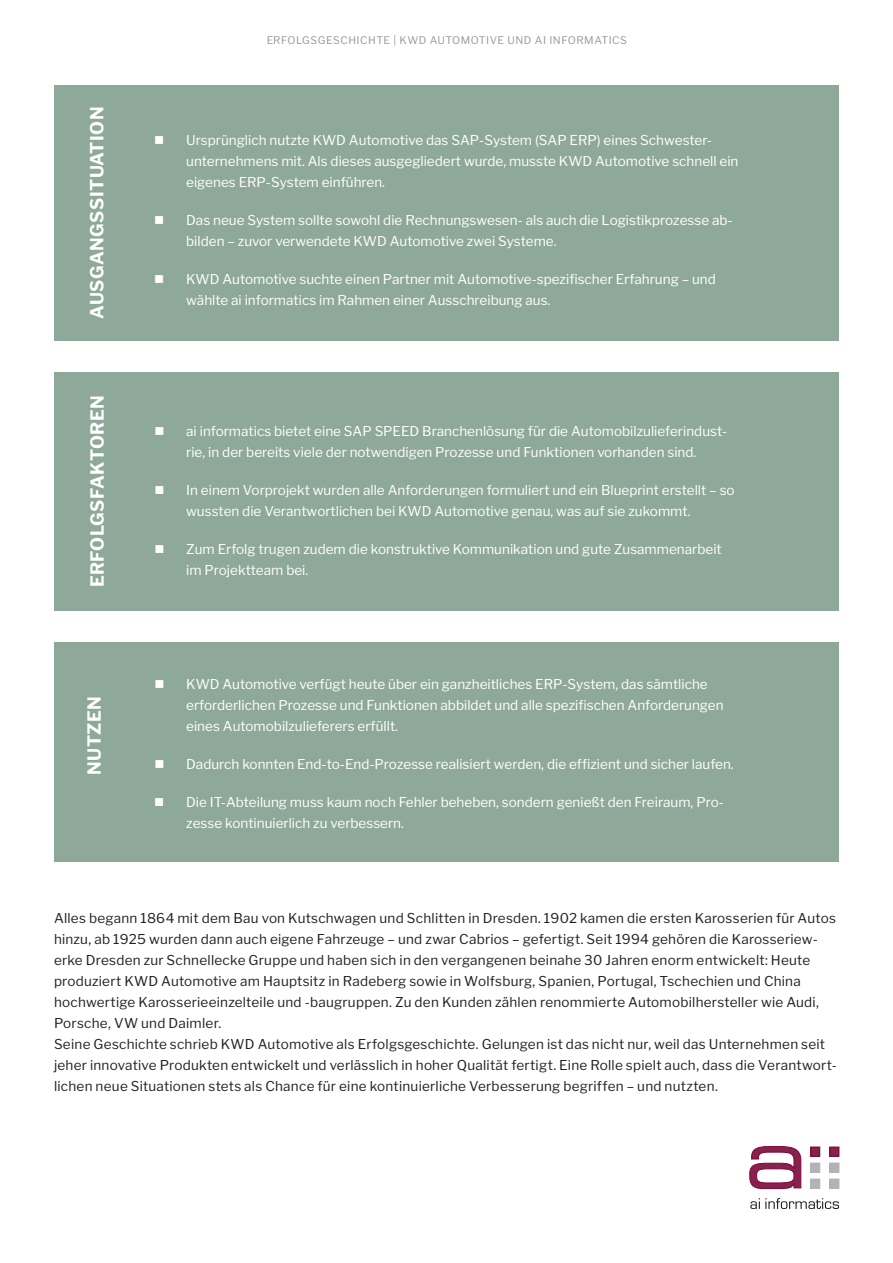
<style>
.page{position:relative;width:893px;height:1263px;background:#fff}
.page>*{position:absolute;margin:0;border:0;box-sizing:border-box;transform-origin:0 0}
.t1{font:700 18px "Libre Franklin";letter-spacing:.025em;color:#fff}
.t2{font:13.5px/21px "Libre Franklin";color:#fff}
.t3{font:13.5px/21px "Libre Franklin";letter-spacing:.02em;color:#231f20}
.t4{font:10.5px "Libre Franklin";letter-spacing:.05em;color:#808285}
</style>
<div class="page">
<div style="left:54px;top:85px;width:785px;height:255px;background:#8ea999"></div>
<div style="left:54px;top:372px;width:785px;height:238px;background:#8ea999"></div>
<svg style="left:750px;top:1146px;width:51px;height:42px"></svg>
<div style="left:811px;top:1147px;width:9px;height:9px;background:#85234a"></div>
<div style="left:811px;top:1147px;width:9px;height:9px;border:1px solid #850341"></div>
<div style="left:830px;top:1147px;width:9px;height:9px;background:#85234a"></div>
<div style="left:830px;top:1147px;width:9px;height:9px;border:1px solid #850341"></div>
<div style="left:811px;top:1179px;width:9px;height:9px;background:#b2b3b7"></div>
<div style="left:811px;top:1163px;width:9px;height:9px;background:#b2b3b7"></div>
<div style="left:830px;top:1179px;width:9px;height:9px;background:#b2b3b7"></div>
<div style="left:830px;top:1163px;width:9px;height:9px;background:#b2b3b7"></div>
<svg style="left:750px;top:1198px;width:89px;height:11px"></svg>
<div style="left:54px;top:643px;width:785px;height:219px;background:#8ea999"></div>
<h1 class="t1" style="left:86px;top:318px;width:213px;rotate:-90deg">AUSGANGSSITUATION</h1>
<h1 class="t1" style="left:86px;top:587px;width:193px;rotate:-90deg">ERFOLGSFAKTOREN</h1>
<h1 class="t1" style="left:83px;top:775px;width:80px;rotate:-90deg">NUTZEN</h1>
<p class="t4" style="left:266px;top:34px;width:362px">ERFOLGSGESCHICHTE | KWD AUTOMOTIVE UND AI INFORMATICS</p>
<p class="t2" style="left:186px;top:130px;width:554px">Ursprünglich nutzte KWD Automotive das SAP-System (SAP ERP) eines Schwester&shy;unternehmens mit. Als dieses ausgegliedert wurde, musste KWD Automotive schnell ein eigenes ERP-System einführen.</p>
<p class="t2" style="left:186px;top:210px;width:548px">Das neue System sollte sowohl die Rechnungswesen- als auch die Logistikprozesse ab&shy;bilden – zuvor verwendete KWD Automotive zwei Systeme.</p>
<p class="t2" style="left:186px;top:269px;width:531px">KWD Automotive suchte einen Partner mit Automotive-spezifischer Erfahrung – und wählte ai informatics im Rahmen einer Ausschreibung aus.</p>
<p class="t2" style="left:186px;top:421px;width:543px">ai informatics bietet eine SAP SPEED Branchenlösung für die Automobilzulieferindust&shy;rie, in der bereits viele der notwendigen Prozesse und Funktionen vorhanden sind.</p>
<p class="t2" style="left:186px;top:480px;width:550px">In einem Vorprojekt wurden alle Anforderungen formuliert und ein Blueprint erstellt – so wussten die Verantwortlichen bei KWD Automotive genau, was auf sie zukommt.</p>
<p class="t2" style="left:186px;top:539px;width:537px">Zum Erfolg trugen zudem die konstruktive Kommunikation und gute Zusammenarbeit im Projektteam bei.</p>
<p class="t2" style="left:186px;top:674px;width:539px">KWD Automotive verfügt heute über ein ganzheitliches ERP-System, das sämtliche erforderlichen Prozesse und Funktionen abbildet und alle spezifischen Anforderungen eines Automobilzulieferers erfüllt.</p>
<p class="t2" style="left:186px;top:754px;width:549px">Dadurch konnten End-to-End-Prozesse realisiert werden, die effizient und sicher laufen.</p>
<p class="t2" style="left:186px;top:792px;width:539px">Die IT-Abteilung muss kaum noch Fehler beheben, sondern genießt den Freiraum, Pro&shy;zesse kontinuierlich zu verbessern.</p>
<p class="t3" style="left:54px;top:908px;width:784px">Alles begann 1864 mit dem Bau von Kutschwagen und Schlitten in Dresden. 1902 kamen die ersten Karosserien für Autos hinzu, ab 1925 wurden dann auch eigene Fahrzeuge – und zwar Cabrios – gefertigt. Seit 1994 gehören die Karosseriew&shy;erke Dresden zur Schnellecke Gruppe und haben sich in den vergangenen beinahe 30 Jahren enorm entwickelt: Heute produziert KWD Automotive am Hauptsitz in Radeberg sowie in Wolfsburg, Spanien, Portugal, Tschechien und China hochwertige Karosserieeinzelteile und -baugruppen. Zu den Kunden zählen renommierte Automobilhersteller wie Audi, Porsche, VW und Daimler.<br>Seine Geschichte schrieb KWD Automotive als Erfolgsgeschichte. Gelungen ist das nicht nur, weil das Unternehmen seit jeher innovative Produkten entwickelt und verlässlich in hoher Qualität fertigt. Eine Rolle spielt auch, dass die Verantwort&shy;lichen neue Situationen stets als Chance für eine kontinuierliche Verbesserung begriffen – und nutzten.</p>
</div>
